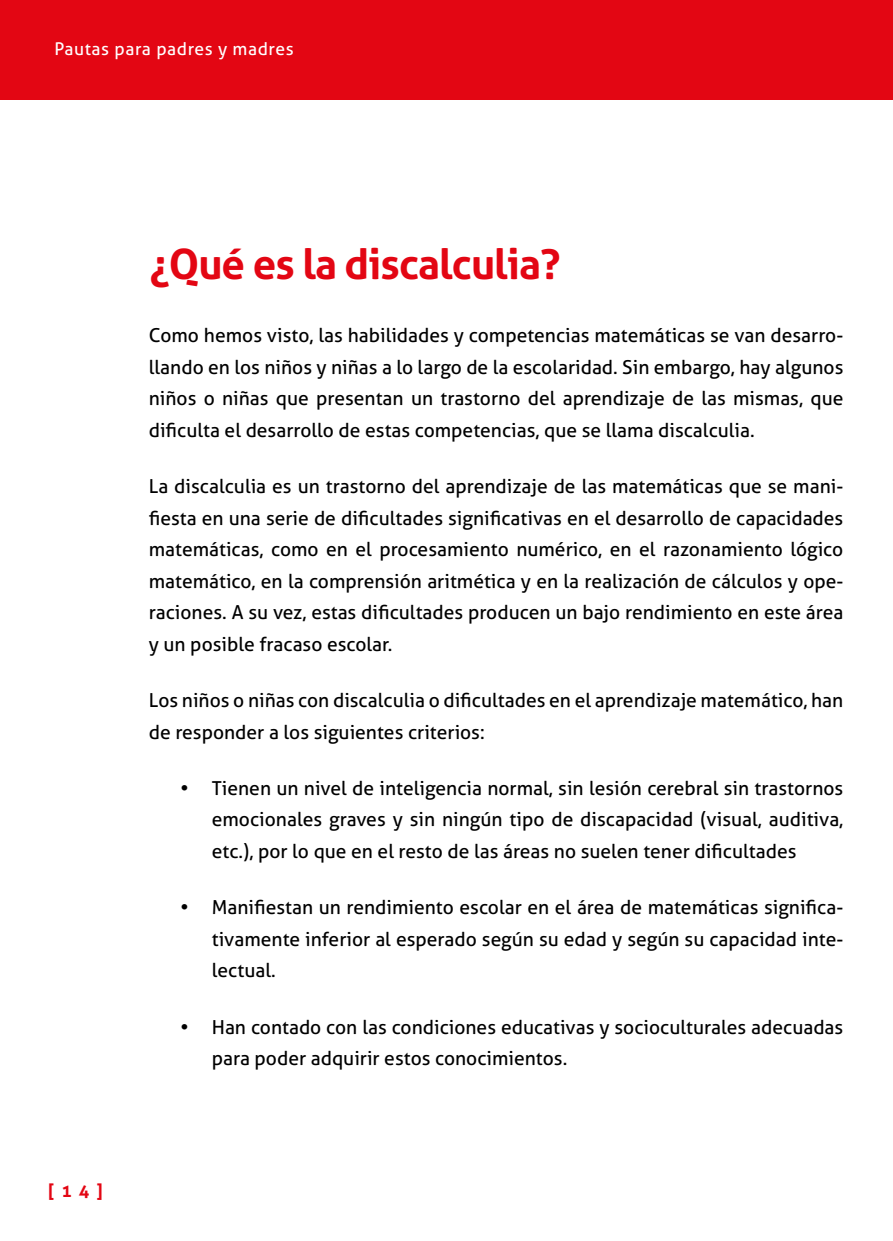
<style>
.page{position:relative;width:893px;height:1241px;background:#fff}
.page>*{position:absolute;margin:0;border:0;box-sizing:border-box;transform-origin:0 0}
.t1{font:700 42px "Aller";letter-spacing:-.02em;color:#e30613}
.t2{font:19.25px/31.5px "Aller";color:#000;text-align:justify}
.t3{font:17.5px "Aller";letter-spacing:.035em;color:#fff}
.t4{font:700 17.5px "Aller";color:#e30613}
</style>
<div class="page">
<div style="left:0;top:0;width:893px;height:99px;background:#e30613"></div>
<p class="t3" style="left:54px;top:38px;width:241px">Pautas para padres y madres</p>
<h1 class="t1" style="left:149px;top:238px;width:413px">¿Qué es la discalculia?</h1>
<p class="t2" style="left:149px;top:319px;width:696px">Como hemos visto, las habilidades y competencias matemáticas se van desarro&shy;llando en los niños y niñas a lo largo de la escolaridad. Sin embargo, hay algunos niños o niñas que presentan un trastorno del aprendizaje de las mismas, que dificulta el desarrollo de estas competencias, que se llama discalculia.</p>
<p class="t2" style="left:149px;top:470px;width:696px">La discalculia es un trastorno del aprendizaje de las matemáticas que se mani&shy;fiesta en una serie de dificultades significativas en el desarrollo de capacidades matemáticas, como en el procesamiento numérico, en el razonamiento lógico matemático, en la comprensión aritmética y en la realización de cálculos y ope&shy;raciones. A su vez, estas dificultades producen un bajo rendimiento en este área y un posible fracaso escolar.</p>
<p class="t2" style="left:149px;top:684px;width:696px">Los niños o niñas con discalculia o dificultades en el aprendizaje matemático, han de responder a los siguientes criterios:</p>
<p class="t2" style="left:212px;top:772px;width:633px;text-indent:-31px">• Tienen un nivel de inteligencia normal, sin lesión cerebral sin trastornos emocionales graves y sin ningún tipo de discapacidad (visual, auditiva, etc.), por lo que en el resto de las áreas no suelen tener dificultades</p>
<p class="t2" style="left:212px;top:891px;width:633px;text-indent:-31px">• Manifiestan un rendimiento escolar en el área de matemáticas significa&shy;tivamente inferior al esperado según su edad y según su capacidad inte&shy;lectual.</p>
<p class="t4" style="left:48px;top:1179px;width:56px">[14]</p>
<p class="t2" style="left:212px;top:1010px;width:633px;text-indent:-31px">• Han contado con las condiciones educativas y socioculturales adecuadas para poder adquirir estos conocimientos.</p>
</div>
